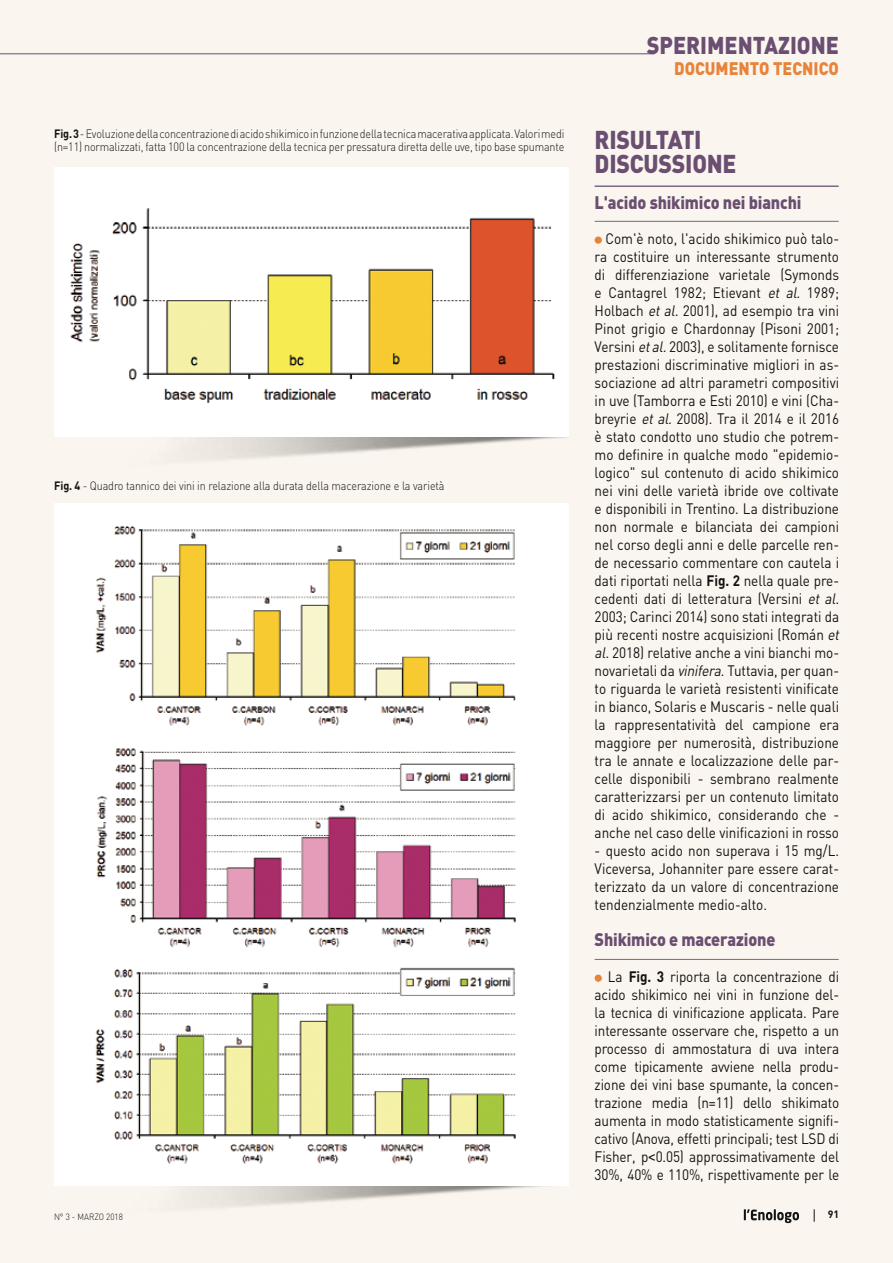
<style>
.page{position:relative;width:893px;height:1263px;background:#faf5ee}
.page>*{position:absolute;margin:0;border:0;box-sizing:border-box;transform-origin:0 0}
.t1{font:900 25.5px/24px "DIN";letter-spacing:-.01em;color:#6b4f72;scale:.9 1}
.t2{font:900 24px "DIN";color:#6b4f72;scale:.9 1}
.t3{font:900 18px "DIN";letter-spacing:-.01em;color:#6b4f72;scale:.9 1}
.t4{font:900 18px "DIN";color:#e8833a;scale:.9 1}
.t5{font:15px/18px "DIN";color:#121212;text-align:justify;scale:.9 1}
.t6{font:300 12px/13.5px "DIN";letter-spacing:-.015em;color:#121212;scale:.9 1}
.t7{font:700 10.5px "DIN";color:#121212}
.t8{font:300 9px "DIN";color:#121212;scale:.9 1}
.s1{font-weight:700}
.s2{font-style:italic}
.s3{font-family:"Ubuntu"}
</style>
<div class="page">
<svg style="left:744px;top:1209px;width:55px;height:14px"></svg>
<svg style="left:814px;top:1209px;width:1px;height:13px"></svg>
<hr style="left:0;top:53px;width:654px;height:1px;background:#6b4f72">
<div style="left:54px;top:503px;width:515px;height:683px;background:#fff"></div>
<img style="left:95px;top:526px;width:421px;height:638px">
<div style="left:54px;top:167px;width:515px;height:270px;background:#fff"></div>
<img style="left:70px;top:208px;width:485px;height:195px">
<hr style="left:595px;top:185px;width:244px;height:2px;background:#806785">
<hr style="left:595px;top:221px;width:244px;height:1px;background:#806785">
<div style="left:595px;top:236px;width:7px;height:8px;background:#e8833a;border-radius:50%"></div>
<hr style="left:595px;top:959px;width:244px;height:1px;background:#806785">
<div style="left:595px;top:974px;width:7px;height:8px;background:#e8833a;border-radius:50%"></div>
<p class="t6" style="left:54px;top:127px;width:568px"><span class="s1">Fig. 3</span> - Evoluzione della concentrazione di acido shikimico in funzione della tecnica macerativa applicata. Valori medi (n=11) normalizzati, fatta 100 la concentrazione della tecnica per pressatura diretta delle uve, tipo base spumante</p>
<p class="t6" style="left:54px;top:479px;width:435px"><span class="s1">Fig. 4</span> - Quadro tannico dei vini in relazione alla durata della macerazione e la varietà</p>
<p class="t8" style="left:54px;top:1211px;width:78px">N° 3 - MARZO 2018</p>
<h2 class="t2" style="left:647px;top:29px;width:215px">SPERIMENTAZIONE</h2>
<p class="t4" style="left:674px;top:56px;width:185px">DOCUMENTO TECNICO</p>
<h1 class="t1" style="left:595px;top:127px;width:159px">RISULTATI<br>DISCUSSIONE</h1>
<p class="t3" style="left:595px;top:191px;width:231px">L'acido shikimico nei bianchi</p>
<p class="t5" style="left:595px;top:229px;width:277px;text-align:center">Com'è noto, l'acido shikimico può talo&shy;ra costituire un interessante strumento di differenziazione varietale (Symonds e Cantagrel 1982; Etievant <span class="s2">et al.</span> 1989; Holbach <span class="s2">et al.</span> 2001), ad esempio tra vini Pinot grigio e Chardonnay (Pisoni 2001; Versini <span class="s2">etal.</span>2003), e solitamente fornisce prestazioni discriminative migliori in as&shy;sociazione ad altri parametri compositivi in uve (Tamborra e Esti 2010) e vini (Cha&shy;breyrie <span class="s2">et al.</span> 2008). Tra il 2014 e il 2016 è stato condotto uno studio che potrem&shy;mo definire in qualche modo "epidemio&shy;logico" sul contenuto di acido shikimico nei vini delle varietà ibride ove coltivate e disponibili in Trentino. La distribuzione non normale e bilanciata dei campioni nel corso degli anni e delle parcelle ren&shy;de necessario commentare con cautela i dati riportati nella <span class="s1">Fig. 2</span> nella quale pre&shy;cedenti dati di letteratura (Versini <span class="s2">et al.<br></span>2003; Carinci 2014) sono stati integrati da più recenti nostre acquisizioni (Román <span class="s2">et al.</span>2018) relative anche a vini bianchi mo&shy;novarietali da <span class="s2">vinifera</span>. Tuttavia, per quan&shy;to riguarda le varietà resistenti vinificate in bianco, Solaris e Muscaris - nelle quali la rappresentatività del campione era maggiore per numerosità, distribuzione tra le annate e localizzazione delle par&shy;celle disponibili - sembrano realmente caratterizzarsi per un contenuto limitato di acido shikimico, considerando che - anche nel caso delle vinificazioni in rosso</p>
<p class="t5" style="left:595px;top:841px;width:273px">- questo acido non superava i 15 mg/L.<br>Viceversa, Johanniter pare essere carat&shy;terizzato da un valore di concentrazione tendenzialmente medio-alto.</p>
<p class="t3" style="left:595px;top:927px;width:202px">Shikimico e macerazione</p>
<p class="t5" style="left:595px;top:967px;width:273px;text-indent:13px">La <span class="s1">Fig. 3</span> riporta la concentrazione di acido shikimico nei vini in funzione del&shy;la tecnica di vinificazione applicata. Pare interessante osservare che, rispetto a un processo di ammostatura di uva intera come tipicamente avviene nella produ&shy;zione dei vini base spumante, la concen&shy;trazione media (n=11) dello shikimato aumenta in modo statisticamente signifi&shy;cativo (Anova, effetti principali; test LSD di Fisher, p<span class="s3">&lt;</span>0.05) approssimativamente del 30%, 40% e 110%, rispettivamente per le</p>
<p class="t7" style="left:828px;top:1207px;width:13px">91</p>
</div>
